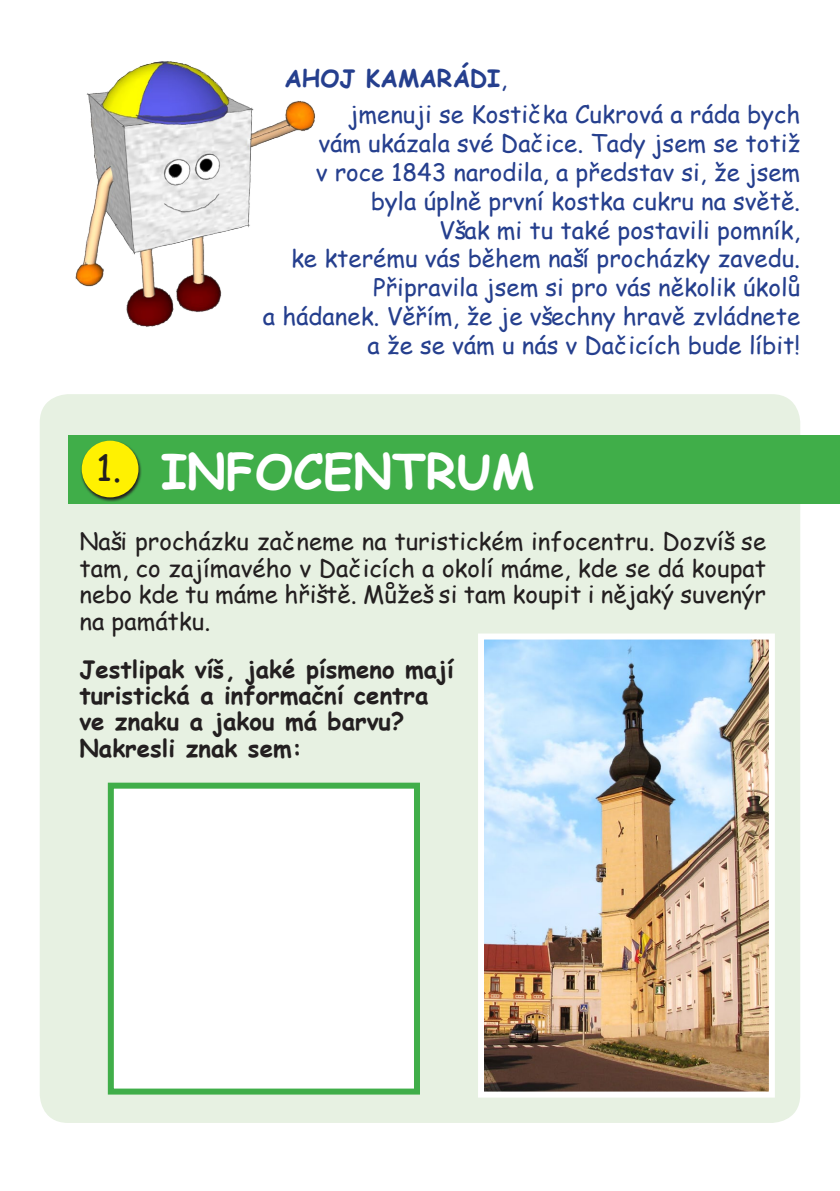
<style>
.page{position:relative;width:840px;height:1191px;background:#fff}
.page>*{position:absolute;margin:0;border:0;box-sizing:border-box;transform-origin:0 0}
.t1{font:700 48px "Comic Sans MS";color:#fff}
.t2{font:36px "Comic Sans MS";color:#231f20}
.t3{font:24px/28.8px "Comic Sans MS";color:#253f8e;text-align:right}
.t4{font:24px/26.4px "Comic Sans MS";color:#231f20;text-align:justify}
.t5{font:700 24px/26.4px "Comic Sans MS";color:#231f20}
.t6{font:700 24px "Comic Sans MS";color:#253f8e}
.s1{font-weight:400}
</style>
<div class="page">
<div style="left:40px;top:394px;width:759px;height:729px;background:#e7f1e2;border-radius:28px"></div>
<div style="left:68px;top:435px;width:771px;height:68px;background:#40ae49"></div>
<img style="left:75px;top:61px;width:240px;height:266px">
<div style="left:108px;top:782px;width:312px;height:312px;background:#fff;border:6px solid #40ae49"></div>
<svg style="left:80px;top:440px;width:62px;height:62px"></svg>
<div style="left:82px;top:441px;width:56px;height:56px;background:#fff101;border-radius:50%"></div>
<img style="left:484px;top:640px;width:283px;height:450px">
<div style="left:477px;top:633px;width:297px;height:464px;border:6px solid #fff"></div>
<p class="t6" style="left:284px;top:61px;width:224px">AHOJ KAMARÁDI<span class="s1">,</span></p>
<p class="t3" style="left:348px;top:99px;width:452px">jmenuji se Kostička Cukrová a ráda bych</p>
<p class="t3" style="left:318px;top:128px;width:483px">vám ukázala své Dačice. Tady jsem se totiž</p>
<p class="t3" style="left:316px;top:157px;width:485px">v roce 1843 narodila, a představ si, že jsem</p>
<p class="t3" style="left:370px;top:186px;width:430px">byla úplně první kostka cukru na světě.</p>
<p class="t3" style="left:439px;top:215px;width:362px">Však mi tu také postavili pomník,</p>
<p class="t3" style="left:291px;top:243px;width:510px">ke kterému vás během naší procházky zavedu.</p>
<p class="t3" style="left:373px;top:272px;width:428px">Připravila jsem si pro vás několik úkolů</p>
<p class="t3" style="left:263px;top:301px;width:538px">a hádanek. Věřím, že je všechny hravě zvládnete a že se vám u nás v Dačicích bude líbit!</p>
<p class="t2" style="left:96px;top:442px;width:27px">1.</p>
<p class="t1" style="left:161px;top:436px;width:375px">INFOCENTRUM</p>
<p class="t4" style="left:79px;top:527px;width:687px">Naši procházku začneme na turistickém infocentru. Dozvíš se tam, co zajímavého v Dačicích a okolí máme, kde se dá koupat nebo kde tu máme hřiště. Můžeš si tam koupit i nějaký suvenýr na památku.</p>
<p class="t5" style="left:79px;top:655px;width:375px">Jestlipak víš, jaké písmeno mají turistická a informační centra ve znaku a jakou má barvu?</p>
<p class="t5" style="left:79px;top:734px;width:224px">Nakresli znak sem:</p>
</div>
